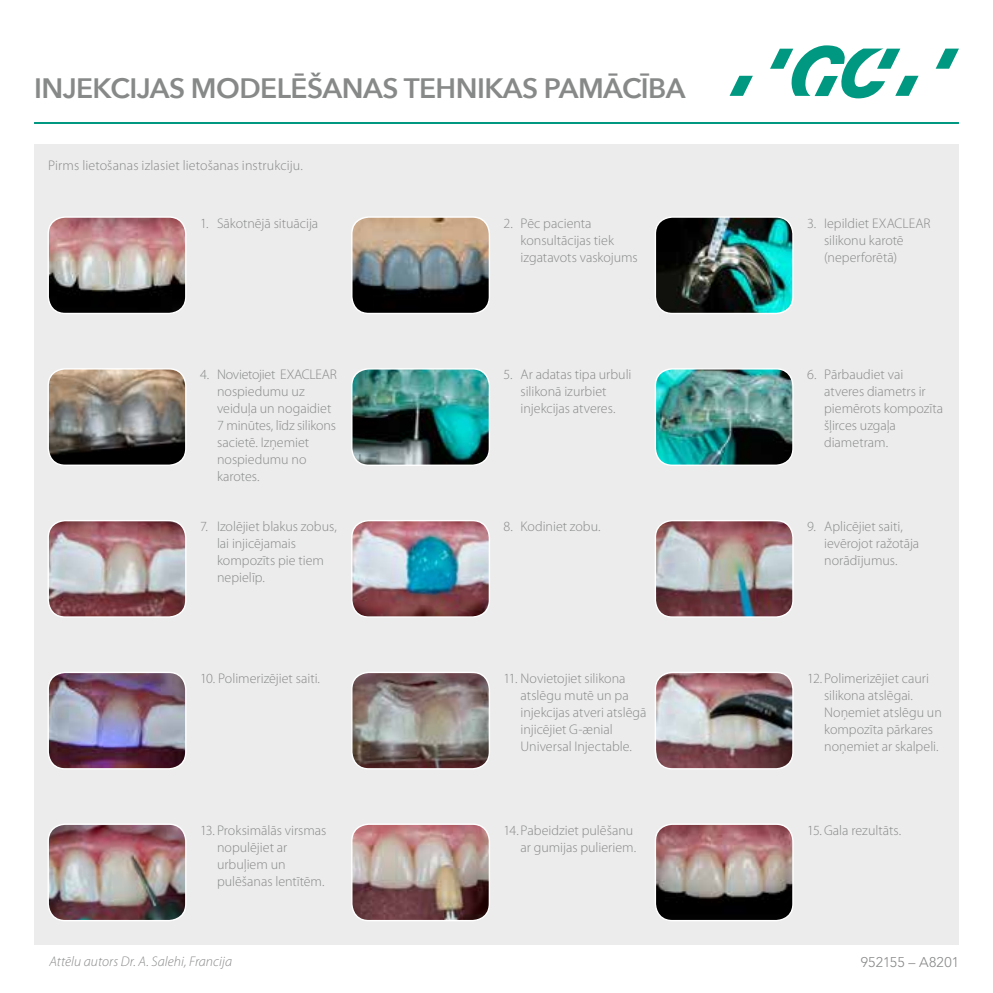
<style>
.page{position:relative;width:993px;height:993px;background:#fff}
.page>*{position:absolute;margin:0;border:0;box-sizing:border-box;transform-origin:0 0}
.t1{font:600 28px "Avenir Next";letter-spacing:-.02em;color:#878988}
.t2{font:300 14px/17px "Myriad Pro";color:#878988}
.t3{font:italic 300 14px "Myriad Pro";letter-spacing:.005em;color:#878988}
.t4{font:300 14px "Avenir LT Std";letter-spacing:.015em;color:#878988}
</style>
<div class="page">
<svg style="left:935px;top:49px;width:23px;height:20px"></svg>
<svg style="left:770px;top:45px;width:148px;height:53px"></svg>
<svg style="left:729px;top:76px;width:23px;height:20px"></svg>
<hr style="left:34px;top:122px;width:924px;height:2px;background:#009880">
<div style="left:34px;top:145px;width:924px;height:799px;background:#ececec"></div>
<img style="left:656px;top:218px;width:136px;height:95px">
<div style="left:654px;top:216px;width:139px;height:98px;border:1px solid #fff;border-radius:17px"></div>
<img style="left:49px;top:218px;width:137px;height:94px">
<div style="left:47px;top:216px;width:139px;height:98px;border:1px solid #fff;border-radius:17px"></div>
<img style="left:353px;top:218px;width:136px;height:94px">
<div style="left:351px;top:216px;width:139px;height:98px;border:1px solid #fff;border-radius:17px"></div>
<img style="left:49px;top:521px;width:137px;height:96px">
<div style="left:47px;top:519px;width:139px;height:98px;border:1px solid #fff;border-radius:17px"></div>
<img style="left:353px;top:521px;width:136px;height:96px">
<div style="left:351px;top:519px;width:139px;height:98px;border:1px solid #fff;border-radius:17px"></div>
<img style="left:656px;top:521px;width:136px;height:96px">
<div style="left:654px;top:519px;width:139px;height:98px;border:1px solid #fff;border-radius:17px"></div>
<img style="left:49px;top:673px;width:137px;height:95px">
<div style="left:47px;top:671px;width:139px;height:98px;border:1px solid #fff;border-radius:17px"></div>
<img style="left:353px;top:673px;width:136px;height:95px">
<div style="left:351px;top:671px;width:139px;height:98px;border:1px solid #fff;border-radius:17px"></div>
<img style="left:656px;top:673px;width:136px;height:95px">
<div style="left:654px;top:671px;width:139px;height:98px;border:1px solid #fff;border-radius:17px"></div>
<img style="left:49px;top:825px;width:137px;height:95px">
<div style="left:47px;top:823px;width:139px;height:98px;border:1px solid #fff;border-radius:17px"></div>
<img style="left:353px;top:825px;width:136px;height:95px">
<div style="left:351px;top:823px;width:139px;height:98px;border:1px solid #fff;border-radius:17px"></div>
<img style="left:656px;top:825px;width:136px;height:95px">
<div style="left:654px;top:823px;width:139px;height:98px;border:1px solid #fff;border-radius:17px"></div>
<img style="left:49px;top:370px;width:137px;height:94px">
<div style="left:47px;top:368px;width:139px;height:98px;border:1px solid #fff;border-radius:17px"></div>
<img style="left:353px;top:370px;width:135px;height:94px">
<div style="left:351px;top:368px;width:139px;height:98px;border:1px solid #fff;border-radius:17px"></div>
<img style="left:656px;top:370px;width:136px;height:94px">
<div style="left:654px;top:368px;width:139px;height:98px;border:1px solid #fff;border-radius:17px"></div>
<h1 class="t1" style="left:34px;top:65px;width:653px">INJEKCIJAS MODELĒŠANAS TEHNIKAS PAMĀCĪBA</h1>
<p class="t2" style="left:48px;top:157px;width:256px">Pirms lietošanas izlasiet lietošanas instrukciju.</p>
<p class="t2" style="left:200px;top:214px;width:120px">1. Sākotnējā situācija</p>
<p class="t2" style="left:520px;top:214px;width:119px;text-indent:-17px">2. Pēc pacienta konsultācijas tiek izgatavots vaskojums</p>
<p class="t2" style="left:823px;top:214px;width:108px;text-indent:-17px">3. Iepildiet EXACLEAR silikonu karotē (neperforētā)</p>
<p class="t2" style="left:217px;top:366px;width:121px;text-indent:-17px">4. Novietojiet EXACLEAR nospiedumu uz veiduļa un nogaidiet<br>7 minūtes, līdz silikons sacietē. Izņemiet nospiedumu no karotes.</p>
<p class="t2" style="left:503px;top:366px;width:129px;text-align:center">5. Ar adatas tipa urbuli silikonā izurbiet injekcijas atveres.</p>
<p class="t2" style="left:823px;top:366px;width:120px;text-indent:-17px">6. Pārbaudiet vai atveres diametrs ir piemērots kompozīta šļirces uzgaļa diametram.</p>
<p class="t2" style="left:217px;top:518px;width:121px;text-indent:-17px">7. Izolējiet blakus zobus, lai injicējamais kompozīts pie tiem nepielīp.</p>
<p class="t2" style="left:503px;top:518px;width:98px">8. Kodiniet zobu.</p>
<p class="t2" style="left:823px;top:518px;width:97px;text-indent:-17px">9. Aplicējiet saiti, ievērojot ražotāja norādījumus.</p>
<p class="t2" style="left:200px;top:669px;width:121px">10. Polimerizējiet saiti.</p>
<p class="t2" style="left:520px;top:669px;width:127px;text-indent:-17px">11. Novietojiet silikona atslēgu mutē un pa injekcijas atveri atslēgā injicējiet G-ænial<br>Universal Injectable.</p>
<p class="t2" style="left:823px;top:669px;width:119px;text-indent:-17px">12. Polimerizējiet cauri silikona atslēgai.<br>Noņemiet atslēgu un kompozīta pārkares noņemiet ar skalpeli.</p>
<p class="t2" style="left:217px;top:821px;width:111px;text-indent:-17px">13. Proksimālās virsmas nopulējiet ar urbuļiem un pulēšanas lentītēm.</p>
<p class="t2" style="left:503px;top:821px;width:134px;text-align:right">14. Pabeidziet pulēšanu ar gumijas pulieriem.</p>
<p class="t2" style="left:806px;top:821px;width:96px">15.Gala rezultāts.</p>
<p class="t3" style="left:49px;top:953px;width:184px">Attēlu autors Dr. A. Salehi, Francija</p>
<p class="t4" style="left:860px;top:953px;width:100px">952155 – A8201</p>
</div>
